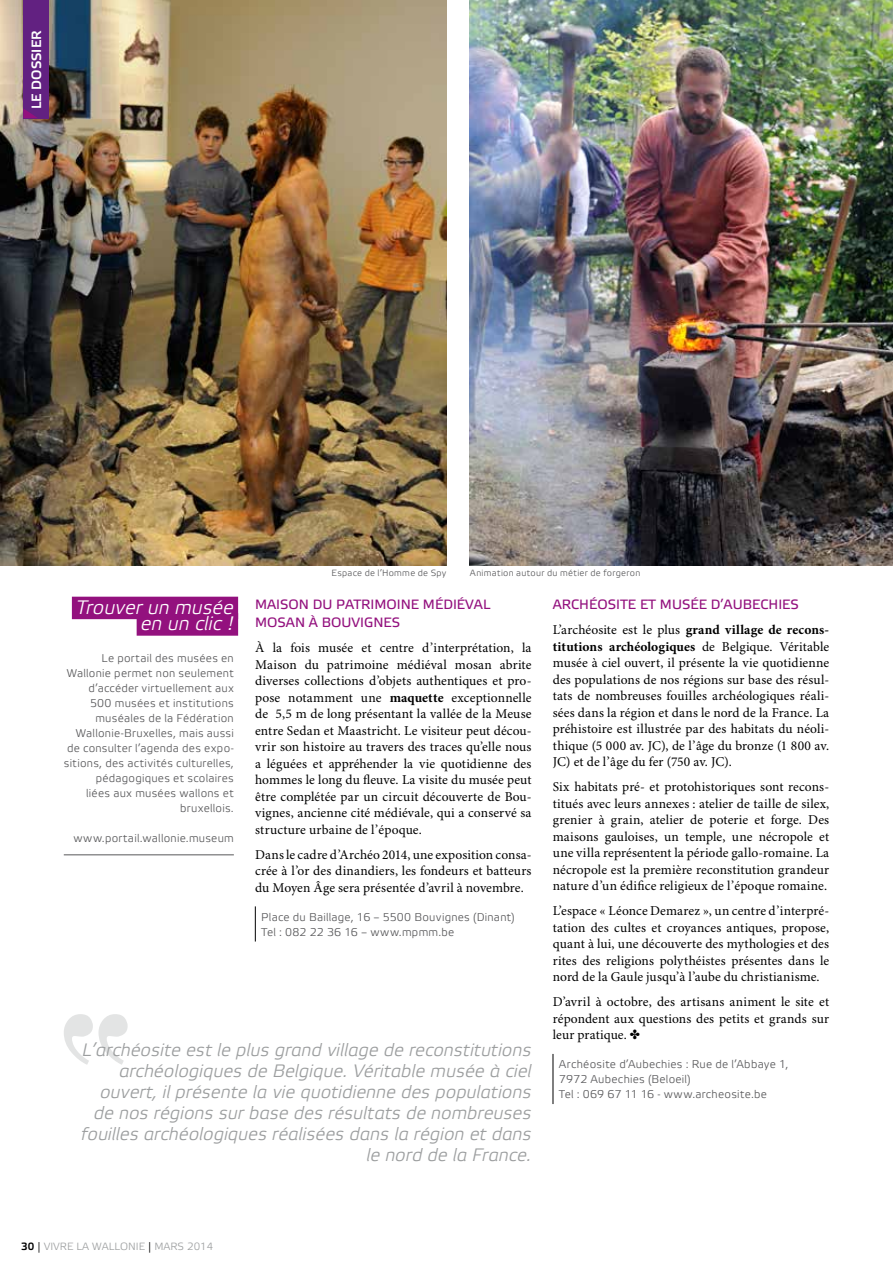
<style>
.page{position:relative;width:893px;height:1263px;background:#fff}
.page>*{position:absolute;margin:0;border:0;box-sizing:border-box;transform-origin:0 0}
.t1{font:italic 300 19.5px/16.5px "Etelka";color:#fff;text-align:right}
.t2{font:italic 300 18px/21px "Etelka";color:#9c9e9f;text-align:right}
.t3{font:13.5px/16.5px "Minion Pro";letter-spacing:.005em;color:#000;text-align:justify}
.t4{font:13.5px/18px "Etelka Text Pro";color:#93117e}
.t5{font:700 13.5px "Etelka Light Pro";color:#fff}
.t6{font:11.25px/15px "Etelka Light Pro";letter-spacing:.02em;color:#58585a}
.t7{font:10.5px "Etelka Light Pro";color:#9c9e9f}
.t8{font:9px "Etelka Light Pro";letter-spacing:.03em;color:#58585a}
.s1{font-weight:700}
.s2{font-weight:700;color:#000}
.s3{color:#000}
</style>
<div class="page">
<img style="left:0;top:0;width:446px;height:566px">
<img style="left:470px;top:0;width:423px;height:566px">
<div style="left:23px;top:0;width:26px;height:118px;background:#622181"></div>
<svg style="left:23px;top:109px;width:14px;height:9px"></svg>
<hr style="left:255px;top:906px;width:1px;height:35px;background:#000">
<hr style="left:553px;top:1054px;width:1px;height:50px;background:#000">
<div style="left:72px;top:597px;width:166px;height:22px;background:#93117e"></div>
<div style="left:137px;top:613px;width:101px;height:23px;background:#93117e"></div>
<hr style="left:64px;top:854px;width:170px;height:1px;background:#58585a">
<svg style="left:64px;top:1014px;width:64px;height:51px"></svg>
<p class="t5" style="left:29px;top:109px;width:80px;rotate:-90deg">LE DOSSIER</p>
<p class="t8" style="left:331px;top:568px;width:116px">Espace de l’Homme de Spy</p>
<p class="t8" style="left:470px;top:568px;width:172px">Animation autour du métier de forgeron</p>
<h1 class="t1" style="left:76px;top:600px;width:159px">Trouver un musée en un clic !</h1>
<p class="t6" style="left:64px;top:651px;width:171px;text-align:right">Le portail des musées en<br>Wallonie permet non seulement d’accéder virtuellement aux<br>500 musées et institutions muséales de la Fédération<br>Wallonie-Bruxelles, mais aussi de consulter l’agenda des expo&shy;sitions, des activités culturelles, pédagogiques et scolaires<br>liées aux musées wallons et bruxellois.</p>
<p class="t6" style="left:73px;top:831px;width:162px">www.portail.wallonie.museum</p>
<p class="t4" style="left:255px;top:596px;width:237px">MAISON DU PATRIMOINE MÉDIÉVAL<br>MOSAN À BOUVIGNES</p>
<p class="t3" style="left:255px;top:640px;width:278px">À la fois musée et centre d’interprétation, la Maison du patrimoine médiéval mosan abrite diverses collections d’objets authentiques et pro&shy;pose notamment une <span class="s1">maquette</span> exceptionnelle de 5,5 m de long présentant la vallée de la Meuse entre Sedan et Maastricht. Le visiteur peut décou&shy;vrir son histoire au travers des traces qu’elle nous a léguées et appréhender la vie quotidienne des hommes le long du fleuve. La visite du musée peut être complétée par un circuit découverte de Bou&shy;vignes, ancienne cité médiévale, qui a conservé sa structure urbaine de l’époque.</p>
<p class="t3" style="left:255px;top:847px;width:278px">Dans le cadre d’Archéo 2014, une exposition consa&shy;crée à l’or des dinandiers, les fondeurs et batteurs du Moyen Âge sera présentée d’avril à novembre.</p>
<p class="t6" style="left:261px;top:910px;width:255px">Place du Baillage, 16 – 5500 Bouvignes (Dinant)<br>Tel : 082 22 36 16 – www.mpmm.be</p>
<p class="t2" style="left:81px;top:1040px;width:452px">L’archéosite est le plus grand village de reconstitutions archéologiques de Belgique. Véritable musée à ciel ouvert, il présente la vie quotidienne des populations de nos régions sur base des résultats de nombreuses fouilles archéologiques réalisées dans la région et dans le nord de la France.</p>
<p class="t4" style="left:553px;top:596px;width:248px">ARCHÉOSITE ET MUSÉE D’AUBECHIES</p>
<p class="t3" style="left:553px;top:622px;width:278px">L’archéosite est le plus <span class="s1">grand village de recons&shy;titutions archéologiques</span> de Belgique. Véritable musée à ciel ouvert, il présente la vie quotidienne des populations de nos régions sur base des résul&shy;tats de nombreuses fouilles archéologiques réali&shy;sées dans la région et dans le nord de la France. La préhistoire est illustrée par des habitats du néoli&shy;thique (5 000 av. JC), de l’âge du bronze (1 800 av.<br>JC) et de l’âge du fer (750 av. JC).</p>
<p class="t3" style="left:553px;top:779px;width:278px">Six habitats pré- et protohistoriques sont recons&shy;titués avec leurs annexes : atelier de taille de silex, grenier à grain, atelier de poterie et forge. Des maisons gauloises, un temple, une nécropole et une villa représentent la période gallo-romaine. La nécropole est la première reconstitution grandeur nature d’un édifice religieux de l’époque romaine.</p>
<p class="t3" style="left:553px;top:903px;width:278px">L’espace « Léonce Demarez », un centre d’interpré&shy;tation des cultes et croyances antiques, propose, quant à lui, une découverte des mythologies et des rites des religions polythéistes présentes dans le nord de la Gaule jusqu’à l’aube du christianisme.</p>
<p class="t3" style="left:553px;top:994px;width:278px">D’avril à octobre, des artisans animent le site et répondent aux questions des petits et grands sur leur pratique. ✤</p>
<p class="t6" style="left:559px;top:1057px;width:231px">Archéosite d’Aubechies : Rue de l’Abbaye 1,<br>7972 Aubechies (Beloeil)<br>Tel : 069 67 11 16 - www.archeosite.be</p>
<p class="t7" style="left:21px;top:1240px;width:193px"><span class="s2">30</span> <span class="s3">|</span> VIVRE LA WALLONIE <span class="s3">|</span> MARS 2014</p>
</div>
